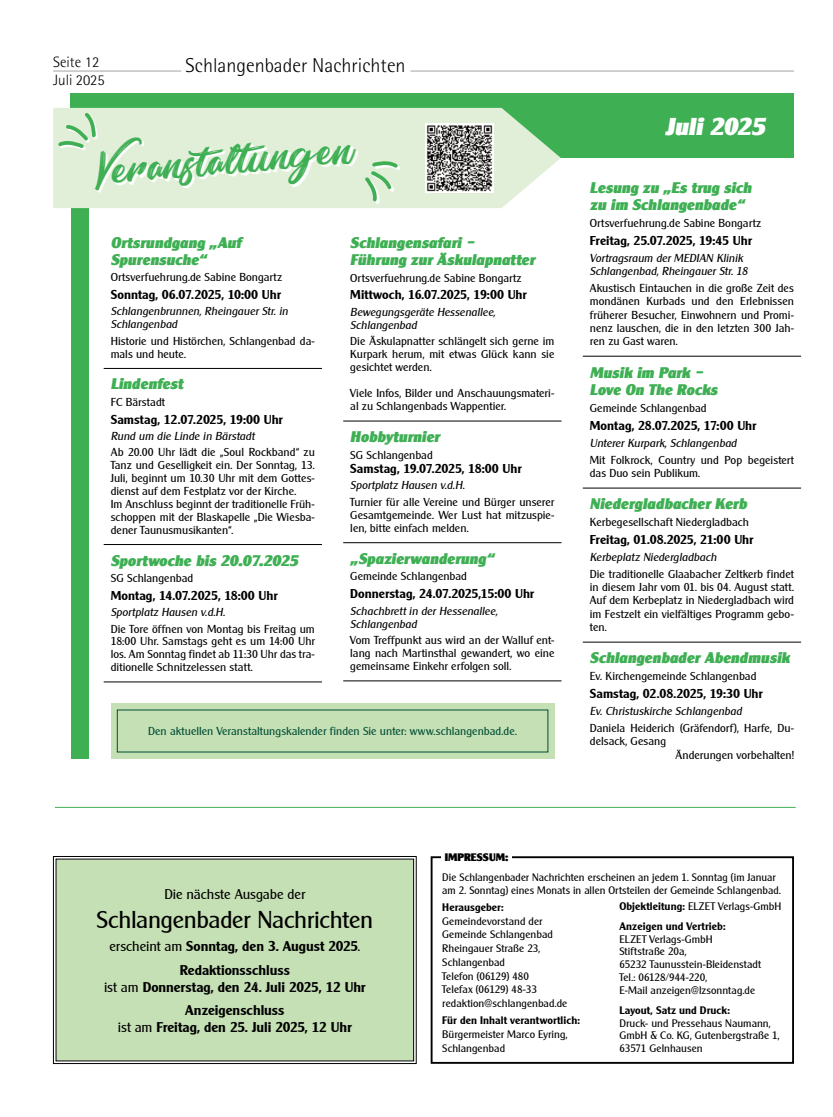
<style>
.page{position:relative;width:833px;height:1117px;background:#fff}
.page>*{position:absolute;margin:0;border:0;box-sizing:border-box;transform-origin:0 0}
.t1{font:42.5px "Barbershop in Thailand";color:#3faf54}
.t2{font:23.75px "Cleargothic Serial Regular";letter-spacing:-.015em;color:#000}
.t3{font:italic 23.75px "Cleargothic Serial Heavy Regular";letter-spacing:-.01em;color:#fff}
.t4{font:300 20px "Rotis Semi Sans Std";color:#000}
.t5{font:italic 15px/17.6px "Cleargothic Serial Heavy Regular";color:#3faf54}
.t6{font:300 15px/18px "Rotis Semi Sans Std";color:#000}
.t7{font:13.75px/23.6px "Cleargothic Serial Bold";letter-spacing:-.005em;color:#000;text-align:center}
.t8{font:13.75px "Cleargothic Serial Regular";letter-spacing:-.005em;color:#000}
.t9{font:12.5px "Cleargothic Serial Bold";letter-spacing:-.005em;color:#000}
.t10{font:11.25px/12.9px "Cleargothic Serial Regular";color:#000;text-align:justify}
.t11{font:italic 11.25px/13px "Cleargothic Serial Regular";color:#000}
.t12{font:11.25px "Cleargothic Serial Regular";color:#004e35}
.t13{font:10.62px/12.8px "Cleargothic Serial Regular";letter-spacing:.005em;color:#000}
.t14{font:10.62px "Cleargothic Serial Bold";letter-spacing:.005em;color:#000}
.t15{font:10.62px "Cleargothic Serial Heavy Regular";color:#000}
.s1{font-family:"Cleargothic Serial Regular"}
.s2{font-family:"Cleargothic Serial Bold"}
</style>
<div class="page">
<hr style="left:53px;top:70px;width:128px;height:2px;background:#cecdcd">
<hr style="left:410px;top:70px;width:384px;height:2px;background:#cecdcd">
<div style="left:71px;top:94px;width:18px;height:664px;background:#3faf54"></div>
<div style="left:71px;top:94px;width:723px;height:64px;background:#3faf54"></div>
<svg style="left:53px;top:108px;width:508px;height:100px;fill:#e2efd8"></svg>
<svg style="left:61px;top:115px;width:339px;height:89px;background:#e5f0dc"></svg>
<svg style="left:55px;top:109px;width:43px;height:41px;background:#c9e5c5"></svg>
<svg style="left:363px;top:160px;width:38px;height:44px;background:#c8e5c4"></svg>
<img style="left:425px;top:124px;width:68px;height:68px">
<hr style="left:104px;top:368px;width:218px;height:1px;background:#000">
<hr style="left:104px;top:544px;width:218px;height:1px;background:#000">
<hr style="left:104px;top:681px;width:218px;height:1px;background:#000">
<hr style="left:343px;top:421px;width:218px;height:1px;background:#000">
<hr style="left:343px;top:542px;width:218px;height:1px;background:#000">
<hr style="left:343px;top:680px;width:218px;height:1px;background:#000">
<hr style="left:583px;top:356px;width:218px;height:1px;background:#000">
<hr style="left:583px;top:487px;width:218px;height:1px;background:#000">
<hr style="left:583px;top:641px;width:218px;height:1px;background:#000">
<hr style="left:55px;top:806px;width:740px;height:1px;background:#3faf54">
<div style="left:111px;top:703px;width:443px;height:55px;background:#c6e0b5"></div>
<div style="left:53px;top:856px;width:364px;height:207px;background:#c6e0b5"></div>
<div style="left:431px;top:856px;width:363px;height:207px;border:2px solid #000"></div>
<div style="left:441px;top:851px;width:71px;height:9px;background:#fff"></div>
<h3 class="t6" style="left:53px;top:53px;width:53px">Seite 12<br>Juli 2025</h3>
<h3 class="t4" style="left:186px;top:54px;width:221px">Schlangenbader Nachrichten</h3>
<h1 class="t1" style="left:92px;top:145px;width:262px;rotate:-5deg">Veranstaltungen</h1>
<h3 class="t5" style="left:111px;top:233px;width:132px;line-height:17.2px">Ortsrundgang „Auf<br>Spurensuche“</h3>
<p class="t10" style="left:111px;top:271px;width:173px">Ortsverfuehrung.de Sabine Bongartz</p>
<p class="t9" style="left:111px;top:287px;width:172px">Sonntag, 06.07.2025, 10:00 Uhr</p>
<p class="t11" style="left:111px;top:305px;width:179px">Schlangenbrunnen, Rheingauer Str. in<br>Schlangenbad</p>
<p class="t10" style="left:111px;top:334px;width:206px">Historie und Histörchen, Schlangenbad da&shy;mals und heute.</p>
<h3 class="t5" style="left:111px;top:375px;width:74px">Lindenfest</h3>
<p class="t10" style="left:111px;top:395px;width:56px">FC Bärstadt</p>
<p class="t9" style="left:111px;top:411px;width:174px">Samstag, 12.07.2025, 19:00 Uhr</p>
<p class="t11" style="left:111px;top:429px;width:145px">Rund um die Linde in Bärstadt</p>
<p class="t10" style="left:111px;top:446px;width:206px;text-align:left">Ab 20.00 Uhr lädt die „Soul Rockband“ zu Tanz und Geselligkeit ein. Der Sonntag, 13.<br>Juli, beginnt um 10.30 Uhr mit dem Gottes&shy;dienst auf dem Festplatz vor der Kirche.<br>Im Anschluss beginnt der traditionelle Früh&shy;schoppen mit der Blaskapelle „Die Wiesba&shy;dener Taunusmusikanten“.</p>
<h3 class="t5" style="left:111px;top:551px;width:189px">Sportwoche bis 20.07.2025</h3>
<p class="t10" style="left:111px;top:571px;width:84px">SG Schlangenbad</p>
<p class="t9" style="left:111px;top:587px;width:168px">Montag, 14.07.2025, 18:00 Uhr</p>
<p class="t11" style="left:111px;top:605px;width:116px">Sportplatz Hausen v.d.H.</p>
<p class="t10" style="left:111px;top:622px;width:206px">Die Tore öffnen von Montag bis Freitag um 18:00 Uhr. Samstags geht es um 14:00 Uhr los. Am Sonntag findet ab 11:30 Uhr das tra&shy;ditionelle Schnitzelessen statt.</p>
<h3 class="t5" style="left:350px;top:233px;width:186px">Schlangensafari –<br>Führung zur Äskulapnatter</h3>
<p class="t10" style="left:350px;top:271px;width:173px">Ortsverfuehrung.de Sabine Bongartz</p>
<p class="t9" style="left:350px;top:287px;width:178px">Mittwoch, 16.07.2025, 19:00 Uhr</p>
<p class="t11" style="left:350px;top:305px;width:147px">Bewegungsgeräte Hessenallee,<br>Schlangenbad</p>
<p class="t10" style="left:350px;top:335px;width:206px">Die Äskulapnatter schlängelt sich gerne im Kurpark herum, mit etwas Glück kann sie gesichtet werden.</p>
<p class="t10" style="left:350px;top:386px;width:206px">Viele Infos, Bilder und Anschauungsmateri&shy;al zu Schlangenbads Wappentier.</p>
<h3 class="t5" style="left:350px;top:427px;width:91px">Hobbyturnier</h3>
<p class="t10" style="left:350px;top:448px;width:84px">SG Schlangenbad</p>
<p class="t9" style="left:350px;top:461px;width:173px">Samstag, 19.07.2025, 18:00 Uhr</p>
<p class="t11" style="left:350px;top:479px;width:116px">Sportplatz Hausen v.d.H.</p>
<p class="t10" style="left:350px;top:495px;width:206px">Turnier für alle Vereine und Bürger unserer Gesamtgemeinde. Wer Lust hat mitzuspie&shy;len, bitte einfach melden.</p>
<h3 class="t5" style="left:350px;top:549px;width:145px">„Spazierwanderung“</h3>
<p class="t10" style="left:350px;top:569px;width:118px">Gemeinde Schlangenbad</p>
<p class="t9" style="left:350px;top:586px;width:185px">Donnerstag, 24.07.2025,15:00 Uhr</p>
<p class="t11" style="left:350px;top:604px;width:149px">Schachbrett in der Hessenallee,<br>Schlangenbad</p>
<p class="t10" style="left:350px;top:633px;width:206px">Vom Treffpunkt aus wird an der Walluf ent&shy;lang nach Martinsthal gewandert, wo eine gemeinsame Einkehr erfolgen soll.</p>
<p class="t12" style="left:148px;top:724px;width:370px">Den aktuellen Veranstaltungskalender finden Sie unter: www.schlangenbad.de.</p>
<h2 class="t3" style="left:665px;top:112px;width:101px">Juli 2025</h2>
<h3 class="t5" style="left:590px;top:178px;width:163px">Lesung zu „Es trug sich zu im Schlangenbade“</h3>
<p class="t10" style="left:590px;top:216px;width:173px">Ortsverfuehrung.de Sabine Bongartz</p>
<p class="t9" style="left:590px;top:233px;width:164px">Freitag, 25.07.2025, 19:45 Uhr</p>
<p class="t11" style="left:590px;top:251px;width:159px">Vortragsraum der MEDIAN Klinik<br>Schlangenbad, Rheingauer Str. 18</p>
<p class="t10" style="left:590px;top:281px;width:206px;line-height:13.2px">Akustisch Eintauchen in die große Zeit des mondänen Kurbads und den Erlebnissen früherer Besucher, Einwohnern und Promi&shy;nenz lauschen, die in den letzten 300 Jah&shy;ren zu Gast waren.</p>
<h3 class="t5" style="left:590px;top:363px;width:129px">Musik im Park –<br>Love On The Rocks</h3>
<p class="t10" style="left:590px;top:401px;width:118px">Gemeinde Schlangenbad</p>
<p class="t9" style="left:590px;top:418px;width:168px">Montag, 28.07.2025, 17:00 Uhr</p>
<p class="t11" style="left:590px;top:436px;width:148px">Unterer Kurpark, Schlangenbad</p>
<p class="t10" style="left:590px;top:453px;width:206px;line-height:13.2px">Mit Folkrock, Country und Pop begeistert das Duo sein Publikum.</p>
<h3 class="t5" style="left:590px;top:495px;width:158px">Niedergladbacher Kerb</h3>
<p class="t10" style="left:590px;top:515px;width:161px">Kerbegesellschaft Niedergladbach</p>
<p class="t9" style="left:590px;top:532px;width:165px">Freitag, 01.08.2025, 21:00 Uhr</p>
<p class="t11" style="left:590px;top:550px;width:128px">Kerbeplatz Niedergladbach</p>
<p class="t10" style="left:590px;top:567px;width:206px;line-height:13.2px">Die traditionelle Glaabacher Zeltkerb findet in diesem Jahr vom 01. bis 04. August statt.<br>Auf dem Kerbeplatz in Niedergladbach wird im Festzelt ein vielfältiges Programm gebo&shy;ten.</p>
<h3 class="t5" style="left:590px;top:649px;width:201px">Schlangenbader Abendmusik</h3>
<p class="t10" style="left:590px;top:669px;width:168px">Ev. Kirchengemeinde Schlangenbad</p>
<p class="t9" style="left:590px;top:686px;width:174px">Samstag, 02.08.2025, 19:30 Uhr</p>
<p class="t11" style="left:590px;top:704px;width:153px">Ev. Christuskirche Schlangenbad</p>
<p class="t10" style="left:590px;top:721px;width:206px">Daniela Heiderich (Gräfendorf), Harfe, Du-</p>
<p class="t10" style="left:590px;top:734px;width:78px">delsack, Gesang</p>
<p class="t10" style="left:675px;top:748px;width:120px">Änderungen vorbehalten!</p>
<p class="t15" style="left:445px;top:849px;width:65px">IMPRESSUM:</p>
<p class="t8" style="left:164px;top:885px;width:142px">Die nächste Ausgabe der</p>
<h2 class="t2" style="left:97px;top:904px;width:278px">Schlangenbader Nachrichten</h2>
<p class="t7" style="left:109px;top:934px;width:252px"><span class="s1">erscheint am</span> Sonntag, den 3. August 2025<span class="s1">.<br></span>Redaktionsschluss</p>
<p class="t7" style="left:104px;top:974px;width:263px"><span class="s1">ist am</span> Donnerstag, den 24. Juli 2025, 12 Uhr<br>Anzeigenschluss</p>
<p class="t7" style="left:118px;top:1014px;width:235px"><span class="s1">ist am</span> Freitag, den 25. Juli 2025, 12 Uhr</p>
<p class="t13" style="left:442px;top:870px;width:340px">Die Schlangenbader Nachrichten erscheinen an jedem 1. Sonntag (im Januar am 2. Sonntag) eines Monats in allen Ortsteilen der Gemeinde Schlangenbad.</p>
<p class="t14" style="left:442px;top:900px;width:63px">Herausgeber:</p>
<p class="t13" style="left:442px;top:913px;width:127px;line-height:13.8px">Gemeindevorstand der<br>Gemeinde Schlangenbad<br>Rheingauer Straße 23,<br>Schlangenbad<br>Telefon (06129) 480<br>Telefax (06129) 48-33 redaktion@schlangenbad.de</p>
<p class="t14" style="left:442px;top:1014px;width:139px">Für den Inhalt verantwortlich:</p>
<p class="t13" style="left:442px;top:1027px;width:127px;line-height:13.8px">Bürgermeister Marco Eyring,<br>Schlangenbad</p>
<p class="t13" style="left:619px;top:899px;width:163px"><span class="s2">Objektleitung:</span> ELZET Verlags-GmbH</p>
<p class="t14" style="left:619px;top:919px;width:108px">Anzeigen und Vertrieb:</p>
<p class="t13" style="left:619px;top:932px;width:143px">ELZET Verlags-GmbH<br>Stiftstraße 20a,<br>65232 Taunusstein-Bleidenstadt<br>Tel.: 06128/944-220,<br>E-Mail anzeigen@lzsonntag.de</p>
<p class="t14" style="left:619px;top:1003px;width:112px">Layout, Satz und Druck:</p>
<p class="t13" style="left:619px;top:1016px;width:162px">Druck- und Pressehaus Naumann,<br>GmbH &amp; Co. KG, Gutenbergstraße 1,<br>63571 Gelnhausen</p>
</div>
